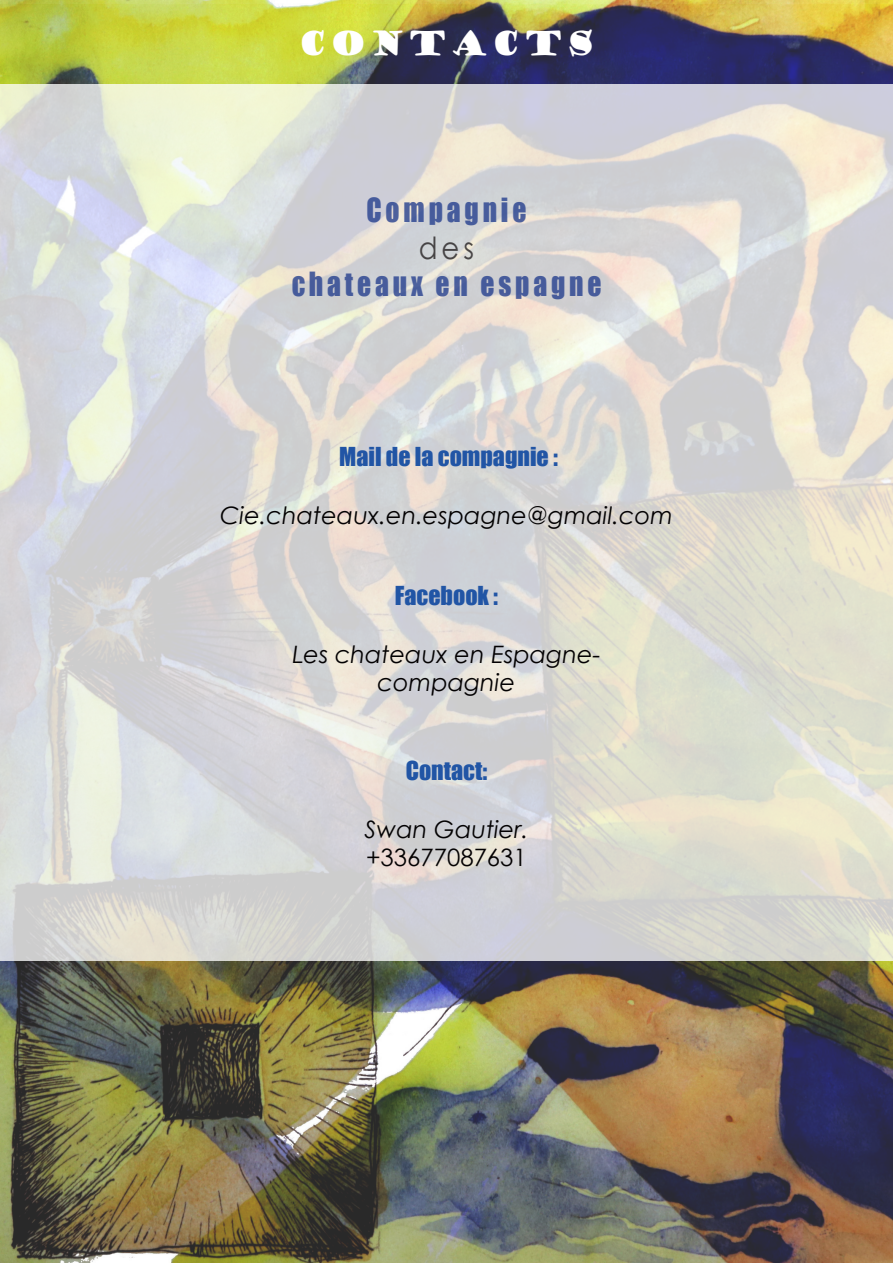
<style>
.page{position:relative;width:893px;height:1263px;background:#fff}
.page>*{position:absolute;margin:0;border:0;box-sizing:border-box;transform-origin:0 0}
.t1{font:32.7px "Goudy Stout";letter-spacing:.09em;color:#fff;scale:.92 1}
.t2{font:30.6px "Impact";letter-spacing:.14em;color:#253f8e;scale:.9 1}
.t3{font:30.6px "Century Gothic";color:#231f20;scale:.9 1}
.t4{font:italic 24px/28.8px "Century Gothic";color:#030102;text-align:center}
.t5{font:24px "Impact";color:#2155a5}
.t6{font:24px "Century Gothic";color:#030102}
</style>
<div class="page">
<img style="left:0;top:83px;width:893px;height:878px">
<img style="left:0;top:961px;width:893px;height:302px">
<img style="left:0;top:0;width:893px;height:83px">
<h1 class="t1" style="left:298px;top:22px;width:324px">CONTACTS</h1>
<p class="t2" style="left:367px;top:187px;width:179px">Compagnie</p>
<p class="t3" style="left:419px;top:227px;width:63px">des</p>
<p class="t2" style="left:291px;top:260px;width:346px">chateaux en espagne</p>
<p class="t5" style="left:339px;top:438px;width:220px">Mail de la compagnie :</p>
<p class="t4" style="left:220px;top:500px;width:454px">Cie.chateaux.en.espagne@gmail.com</p>
<p class="t5" style="left:395px;top:577px;width:105px">Facebook :</p>
<p class="t4" style="left:292px;top:639px;width:310px">Les chateaux en Espagne&shy;compagnie</p>
<p class="t5" style="left:406px;top:752px;width:83px">Contact:</p>
<p class="t4" style="left:365px;top:814px;width:165px">Swan Gautier.</p>
<p class="t6" style="left:366px;top:841px;width:162px">+33677087631</p>
</div>
